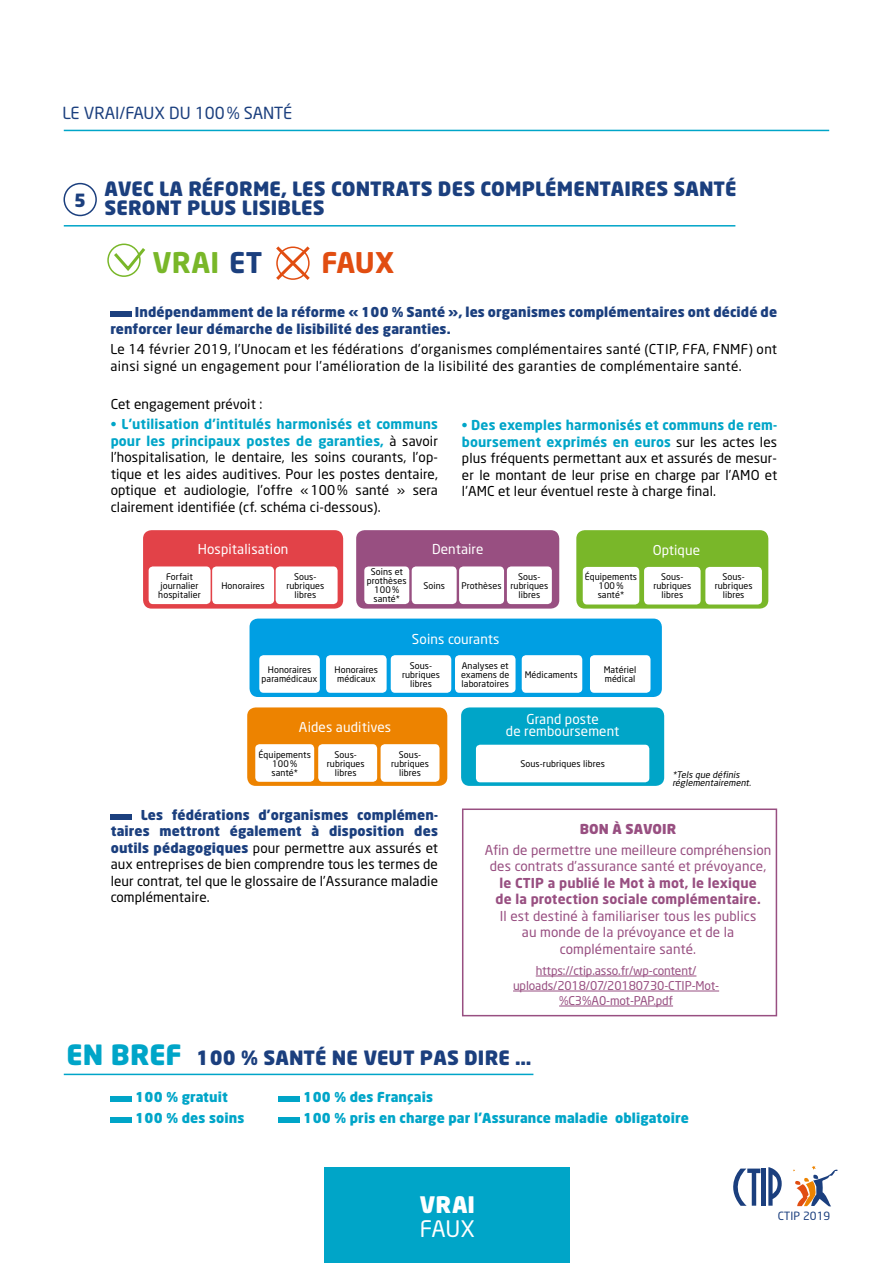
<style>
.page{position:relative;width:893px;height:1263px;background:#fff}
.page>*{position:absolute;margin:0;border:0;box-sizing:border-box;transform-origin:0 0}
.t1{font:700 28.2px "Neo Sans";letter-spacing:.01em;color:#79b729}
.t2{font:700 28.2px "Neo Sans";color:#e14d11}
.t3{font:900 22.5px "Neo Sans";color:#fff}
.t4{font:22.5px "Neo Sans";color:#fff}
.t5{font:900 19.5px/19.5px "Neo Sans";letter-spacing:.01em;color:#1b3f7e}
.t6{font:900 18px "Neo Sans";color:#1b3f7e}
.t7{font:16.5px "Neo Sans";color:#1b3f7e}
.t8{font:13.5px/16.5px "Neo Sans";letter-spacing:.01em;color:#000;text-align:justify}
.t9{font:13.5px/16.5px "Neo Sans";letter-spacing:.03em;color:#000}
.t10{font:13.5px/16.5px "Neo Sans";letter-spacing:.01em;color:#984f81;text-align:center}
.t11{font:900 13.5px/16.5px "Neo Sans";letter-spacing:.01em;color:#1b3f7e}
.t12{font:900 13.5px/20.7px "Neo Sans";letter-spacing:.01em;color:#00a5c8}
.t13{font:13.5px/12px "Neo Sans";letter-spacing:.01em;color:#fff;text-align:center}
.t14{font:700 13.5px/16.5px "Neo Sans";letter-spacing:.01em;color:#984f81}
.t15{font:900 13.5px "Neo Sans";letter-spacing:.01em;color:#984f81}
.t16{font:12px/15px "Neo Sans";letter-spacing:-.01em;color:#984f81;text-align:center}
.t17{font:11.25px "Neo Sans";color:#1b3f7e}
.t18{font:9px/9px "Neo Sans";letter-spacing:.01em;color:#000;text-align:center}
.t19{font:italic 9px/7.5px "Neo Sans";color:#000}
.s1{color:#1b3f7e}
.s2{font-weight:700;color:#00a5c8}
.s3{font-weight:900;color:#1b3f7e}
.s4{font-size:27.6px;color:#00a5c8}
</style>
<div class="page">
<div style="left:325px;top:1168px;width:245px;height:95px;background:#00a5c8"></div>
<hr style="left:64px;top:130px;width:765px;height:1px;background:#00a5c8">
<hr style="left:64px;top:1074px;width:469px;height:1px;background:#00a5c8">
<div style="left:63px;top:183px;width:34px;height:33px;border:2px solid #1b3f7e;border-radius:50%"></div>
<div style="left:110px;top:312px;width:21px;height:5px;background:#1b3f7e"></div>
<hr style="left:64px;top:225px;width:671px;height:2px;background:#00a5c8">
<svg style="left:276px;top:246px;width:34px;height:34px"></svg>
<svg style="left:108px;top:244px;width:32px;height:32px"></svg>
<div style="left:107px;top:244px;width:34px;height:33px;border:2px solid #79b729;border-radius:50%"></div>
<svg style="left:111px;top:245px;width:35px;height:28px"></svg>
<div style="left:111px;top:814px;width:21px;height:6px;background:#1b3f7e"></div>
<div style="left:462px;top:808px;width:315px;height:208px;border:2px solid #984f81"></div>
<hr style="left:536px;top:976px;width:160px;height:1px;background:#984f81">
<hr style="left:513px;top:991px;width:206px;height:1px;background:#984f81">
<hr style="left:559px;top:1006px;width:114px;height:1px;background:#984f81">
<div style="left:461px;top:707px;width:203px;height:79px;background:#00a5c8;border-radius:9px"></div>
<div style="left:476px;top:745px;width:173px;height:37px;background:#fff;border-radius:4px"></div>
<div style="left:247px;top:707px;width:200px;height:79px;background:#ed8300;border-radius:9px"></div>
<div style="left:381px;top:744px;width:58px;height:38px;background:#fff;border-radius:4px"></div>
<div style="left:318px;top:744px;width:59px;height:38px;background:#fff;border-radius:4px"></div>
<div style="left:255px;top:744px;width:59px;height:38px;background:#fff;border-radius:4px"></div>
<div style="left:143px;top:530px;width:200px;height:79px;background:#e24248;border-radius:9px"></div>
<div style="left:149px;top:566px;width:62px;height:38px;background:#fff;border-radius:4px"></div>
<div style="left:212px;top:566px;width:62px;height:38px;background:#fff;border-radius:4px"></div>
<div style="left:276px;top:566px;width:62px;height:38px;background:#fff;border-radius:4px"></div>
<div style="left:356px;top:530px;width:203px;height:79px;background:#984f81;border-radius:9px"></div>
<div style="left:364px;top:566px;width:45px;height:38px;background:#fff;border-radius:4px"></div>
<div style="left:412px;top:566px;width:45px;height:38px;background:#fff;border-radius:4px"></div>
<div style="left:459px;top:566px;width:45px;height:38px;background:#fff;border-radius:4px"></div>
<div style="left:507px;top:566px;width:45px;height:38px;background:#fff;border-radius:4px"></div>
<div style="left:576px;top:530px;width:192px;height:79px;background:#79b729;border-radius:9px"></div>
<div style="left:705px;top:567px;width:57px;height:37px;background:#fff;border-radius:4px"></div>
<div style="left:644px;top:567px;width:57px;height:37px;background:#fff;border-radius:4px"></div>
<div style="left:583px;top:567px;width:56px;height:37px;background:#fff;border-radius:4px"></div>
<div style="left:250px;top:619px;width:412px;height:78px;background:#009fe3;border-radius:9px"></div>
<div style="left:391px;top:655px;width:60px;height:38px;background:#fff;border-radius:4px"></div>
<div style="left:455px;top:655px;width:60px;height:38px;background:#fff;border-radius:4px"></div>
<div style="left:522px;top:655px;width:60px;height:38px;background:#fff;border-radius:4px"></div>
<div style="left:590px;top:655px;width:60px;height:38px;background:#fff;border-radius:4px"></div>
<div style="left:259px;top:655px;width:61px;height:38px;background:#fff;border-radius:4px"></div>
<div style="left:326px;top:655px;width:61px;height:38px;background:#fff;border-radius:4px"></div>
<svg style="left:793px;top:1166px;width:45px;height:40px"></svg>
<svg style="left:733px;top:1168px;width:27px;height:38px"></svg>
<div style="left:761px;top:1168px;width:5px;height:38px;background:#1b3f7e"></div>
<svg style="left:768px;top:1167px;width:14px;height:39px"></svg>
<div style="left:111px;top:1097px;width:21px;height:5px;background:#00a5c8"></div>
<div style="left:111px;top:1117px;width:21px;height:5px;background:#00a5c8"></div>
<div style="left:279px;top:1097px;width:21px;height:5px;background:#00a5c8"></div>
<div style="left:279px;top:1117px;width:21px;height:5px;background:#00a5c8"></div>
<p class="t7" style="left:63px;top:103px;width:231px">LE VRAI/FAUX DU 100% SANTÉ</p>
<h3 class="t6" style="left:74px;top:189px;width:13px">5</h3>
<h3 class="t5" style="left:105px;top:178px;width:633px">AVEC LA RÉFORME, LES CONTRATS DES COMPLÉMENTAIRES SANTÉ<br>SERONT PLUS LISIBLES</h3>
<h1 class="t1" style="left:152px;top:244px;width:111px">VRAI <span class="s1">ET</span></h1>
<h1 class="t2" style="left:321px;top:244px;width:75px">FAUX</h1>
<p class="t11" style="left:110px;top:303px;width:668px;text-indent:24px">Indépendamment de la réforme « 100 % Santé », les organismes complémentaires ont décidé de renforcer leur démarche de lisibilité des garanties.</p>
<p class="t9" style="left:110px;top:341px;width:668px">Le 14 février 2019, l’Unocam et les fédérations d’organismes complémentaires santé (CTIP, FFA, FNMF) ont ainsi signé un engagement pour l’amélioration de la lisibilité des garanties de complémentaire santé.</p>
<p class="t8" style="left:111px;top:395px;width:153px">Cet engagement prévoit :</p>
<p class="t8" style="left:111px;top:416px;width:329px"><span class="s2">• L’utilisation d’intitulés harmonisés et communs pour les principaux postes de garanties,</span> à savoir l’hospitalisation, le dentaire, les soins courants, l’op&shy;tique et les aides auditives. Pour les postes dentaire, optique et audiologie, l’offre «100% santé » sera clairement identifiée (cf. schéma ci-dessous).</p>
<p class="t8" style="left:462px;top:417px;width:317px"><span class="s2">• Des exemples harmonisés et communs de rem&shy;boursement exprimés en euros</span> sur les actes les plus fréquents permettant aux et assurés de mesur&shy;er le montant de leur prise en charge par l’AMO et l’AMC et leur éventuel reste à charge final.</p>
<p class="t13" style="left:198px;top:542px;width:92px">Hospitalisation</p>
<p class="t18" style="left:158px;top:572px;width:44px">Forfait journalier hospitalier</p>
<p class="t18" style="left:286px;top:572px;width:39px">Sous&shy;rubriques libres</p>
<p class="t18" style="left:221px;top:581px;width:45px">Honoraires</p>
<p class="t13" style="left:432px;top:542px;width:53px">Dentaire</p>
<p class="t18" style="left:367px;top:567px;width:41px">Soins et prothèses<br>100% santé*</p>
<p class="t18" style="left:510px;top:572px;width:39px">Sous&shy;rubriques libres</p>
<p class="t18" style="left:423px;top:581px;width:23px">Soins</p>
<p class="t18" style="left:461px;top:581px;width:42px">Prothèses</p>
<p class="t13" style="left:412px;top:633px;width:89px">Soins courants</p>
<p class="t18" style="left:585px;top:572px;width:54px">Équipements<br>100% santé*</p>
<p class="t18" style="left:262px;top:665px;width:57px">Honoraires paramédicaux</p>
<p class="t18" style="left:335px;top:665px;width:45px;text-align:left">Honoraires médicaux</p>
<p class="t13" style="left:299px;top:721px;width:94px">Aides auditives</p>
<p class="t18" style="left:402px;top:661px;width:39px">Sous&shy;rubriques libres</p>
<p class="t18" style="left:461px;top:661px;width:50px;text-align:justify">Analyses et examens de laboratoires</p>
<p class="t18" style="left:525px;top:670px;width:55px">Médicaments</p>
<p class="t18" style="left:604px;top:665px;width:34px;text-align:left">Matériel médical</p>
<p class="t13" style="left:506px;top:713px;width:115px">Grand poste<br>de remboursement</p>
<p class="t18" style="left:259px;top:749px;width:54px">Équipements<br>100% santé*</p>
<p class="t18" style="left:327px;top:749px;width:39px">Sous&shy;rubriques libres</p>
<p class="t18" style="left:391px;top:749px;width:39px">Sous&shy;rubriques libres</p>
<p class="t18" style="left:520px;top:759px;width:86px">Sous-rubriques libres</p>
<p class="t13" style="left:653px;top:544px;width:49px">Optique</p>
<p class="t18" style="left:653px;top:572px;width:39px">Sous&shy;rubriques libres</p>
<p class="t18" style="left:715px;top:572px;width:39px">Sous&shy;rubriques libres</p>
<p class="t19" style="left:672px;top:771px;width:82px">*Tels que définis réglementairement.</p>
<p class="t8" style="left:111px;top:806px;width:329px;text-indent:30px"><span class="s3">Les fédérations d’organismes complémen&shy;taires mettront également à disposition des outils pédagogiques</span> pour permettre aux assurés et aux entreprises de bien comprendre tous les termes de leur contrat, tel que le glossaire de l’Assurance maladie complémentaire.</p>
<p class="t15" style="left:580px;top:820px;width:98px">BON À SAVOIR</p>
<p class="t10" style="left:485px;top:841px;width:288px">Afin de permettre une meilleure compréhension des contrats d’assurance santé et prévoyance,</p>
<p class="t14" style="left:495px;top:874px;width:267px">le CTIP a publié le Mot à mot, le lexique de la protection sociale complémentaire.</p>
<p class="t10" style="left:500px;top:907px;width:258px">Il est destiné à familiariser tous les publics au monde de la prévoyance et de la complémentaire santé.</p>
<p class="t16" style="left:513px;top:963px;width:208px">https://ctip.asso.fr/wp-content/ uploads/2018/07/20180730-CTIP-Mot-%C3%A0-mot-PAP.pdf</p>
<h3 class="t5" style="left:66px;top:1047px;width:466px"><span class="s4">EN BREF</span> 100 % SANTÉ NE VEUT PAS DIRE …</h3>
<p class="t12" style="left:135px;top:1086px;width:111px">100 % gratuit<br>100 % des soins</p>
<p class="t12" style="left:304px;top:1086px;width:387px">100 % des Français<br>100 % pris en charge par l’Assurance maladie obligatoire</p>
<h2 class="t3" style="left:420px;top:1189px;width:57px">VRAI</h2>
<h2 class="t4" style="left:420px;top:1214px;width:56px">FAUX</h2>
<p class="t17" style="left:778px;top:1209px;width:54px">CTIP 2019</p>
</div>
